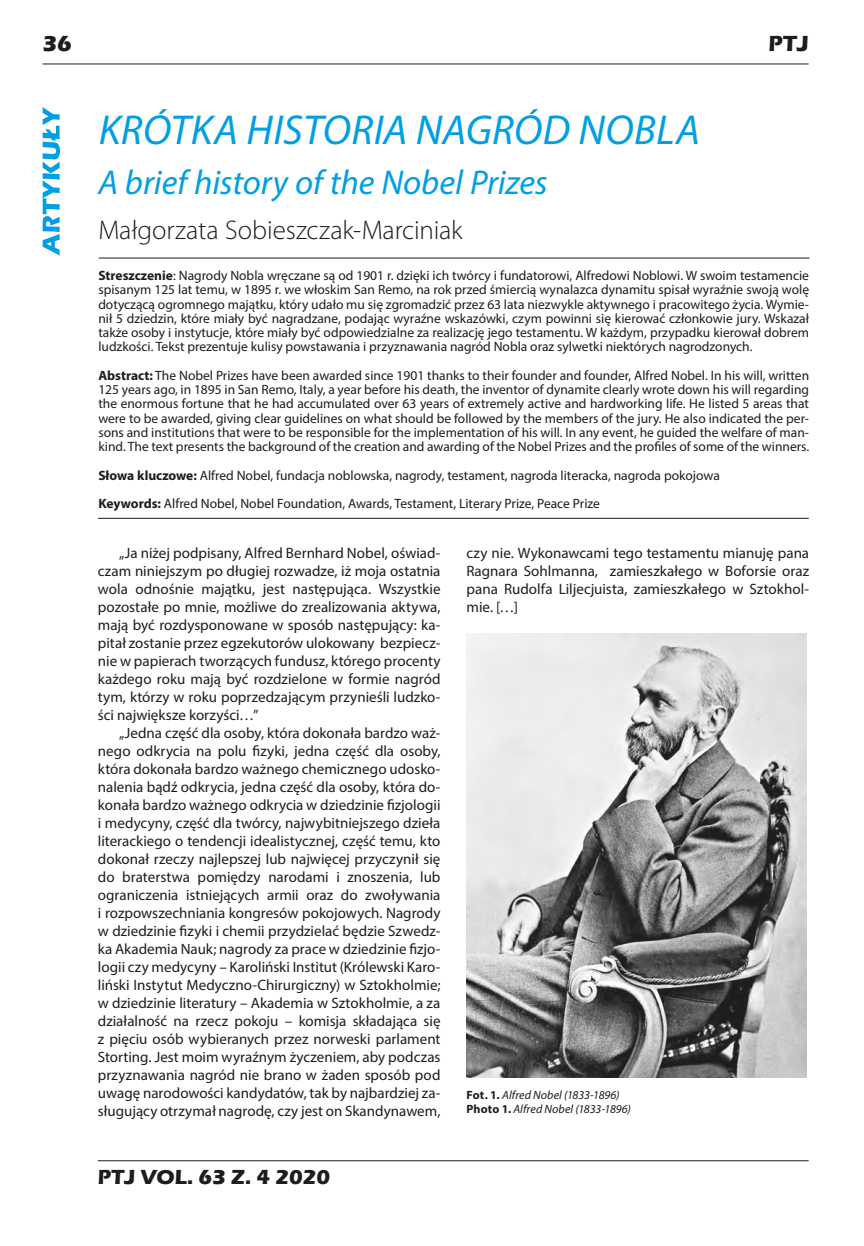
<style>
.page{position:relative;width:864px;height:1246px;background:#fff}
.page>*{position:absolute;margin:0;border:0;box-sizing:border-box;transform-origin:0 0}
.Tytuł_PL{font:italic 42px "Myriad Pro";letter-spacing:.01em;color:#009fe3}
.Tytul_ENG{font:italic 34.5px "Myriad Pro";letter-spacing:-.005em;color:#009fe3}
.Autor{font:300 27px "Myriad Pro";letter-spacing:-.005em;color:#1d1d1b}
.t1{font:700 22.5px "Eras ITC";color:#1d1d1b}
.t2{font:700 21px "Eras ITC";color:#1d1d1b}
.Tekst_glowny{font:15px/18px "Myriad Pro";color:#1d1d1b;text-align:justify}
.Streszczenie{font:13.5px/14.2px "Myriad Pro";color:#1d1d1b;text-align:justify}
.Figure{font:italic 12px "Myriad Pro";letter-spacing:.005em;color:#1d1d1b}
.s1{font-weight:700}
.s2{font-weight:700;font-style:normal}
</style>
<div class="page">
<hr style="left:43px;top:64px;width:765px;height:1px;background:#1d1d1b">
<hr style="left:98px;top:1160px;width:710px;height:1px;background:#1d1d1b">
<svg style="left:43px;top:107px;width:17px;height:149px"></svg>
<hr style="left:99px;top:258px;width:710px;height:1px;background:#1d1d1b">
<hr style="left:98px;top:518px;width:710px;height:1px;background:#1d1d1b">
<img style="left:466px;top:634px;width:340px;height:444px">
<h3 class="t1" style="left:43px;top:31px;width:31px">36</h3>
<h3 class="t1" style="left:768px;top:31px;width:42px">PTJ</h3>
<p class="Tytuł_PL" style="left:99px;top:104px;width:602px">KRÓTKA HISTORIA NAGRÓD NOBLA</p>
<p class="Tytul_ENG" style="left:98px;top:161px;width:450px">A brief history of the Nobel Prizes</p>
<p class="Autor" style="left:98px;top:214px;width:365px">Małgorzata Sobieszczak-Marciniak</p>
<p class="Streszczenie" style="left:98px;top:268px;width:712px"><span class="s1">Streszczenie</span>: Nagrody Nobla wręczane są od 1901 r. dzięki ich twórcy i fundatorowi, Alfredowi Noblowi. W swoim testamencie spisanym 125 lat temu, w 1895 r. we włoskim San Remo, na rok przed śmiercią wynalazca dynamitu spisał wyraźnie swoją wolę dotyczącą ogromnego majątku, który udało mu się zgromadzić przez 63 lata niezwykle aktywnego i pracowitego życia. Wymie&shy;nił 5 dziedzin, które miały być nagradzane, podając wyraźne wskazówki, czym powinni się kierować członkowie jury. Wskazał także osoby i instytucje, które miały być odpowiedzialne za realizację jego testamentu. W każdym, przypadku kierował dobrem ludzkości. Tekst prezentuje kulisy powstawania i przyznawania nagród Nobla oraz sylwetki niektórych nagrodzonych.</p>
<p class="Streszczenie" style="left:98px;top:368px;width:712px"><span class="s1">Abstract:</span> The Nobel Prizes have been awarded since 1901 thanks to their founder and founder, Alfred Nobel. In his will, written 125 years ago, in 1895 in San Remo, Italy, a year before his death, the inventor of dynamite clearly wrote down his will regarding the enormous fortune that he had accumulated over 63 years of extremely active and hardworking life. He listed 5 areas that were to be awarded, giving clear guidelines on what should be followed by the members of the jury. He also indicated the per&shy;sons and institutions that were to be responsible for the implementation of his will. In any event, he guided the welfare of man&shy;kind. The text presents the background of the creation and awarding of the Nobel Prizes and the profiles of some of the winners.</p>
<p class="Streszczenie" style="left:98px;top:468px;width:622px"><span class="s1">Słowa kluczowe:</span> Alfred Nobel, fundacja noblowska, nagrody, testament, nagroda literacka, nagroda pokojowa</p>
<p class="Streszczenie" style="left:98px;top:496px;width:503px"><span class="s1">Keywords:</span> Alfred Nobel, Nobel Foundation, Awards, Testament, Literary Prize, Peace Prize</p>
<p class="Tekst_glowny" style="left:98px;top:544px;width:344px;text-indent:21px">„Ja niżej podpisany, Alfred Bernhard Nobel, oświad&shy;czam niniejszym po długiej rozwadze, iż moja ostatnia wola odnośnie majątku, jest następująca. Wszystkie pozostałe po mnie, możliwe do zrealizowania aktywa, mają być rozdysponowane w sposób następujący: ka&shy;pitał zostanie przez egzekutorów ulokowany bezpiecz&shy;nie w papierach tworzących fundusz, którego procenty każdego roku mają być rozdzielone w formie nagród tym, którzy w roku poprzedzającym przynieśli ludzko&shy;ści największe korzyści…”</p>
<p class="Tekst_glowny" style="left:98px;top:724px;width:344px;text-indent:21px">„Jedna część dla osoby, która dokonała bardzo waż&shy;nego odkrycia na polu fizyki, jedna część dla osoby, która dokonała bardzo ważnego chemicznego udosko&shy;nalenia bądź odkrycia, jedna część dla osoby, która do&shy;konała bardzo ważnego odkrycia w dziedzinie fizjologii i medycyny, część dla twórcy, najwybitniejszego dzieła literackiego o tendencji idealistycznej, część temu, kto dokonał rzeczy najlepszej lub najwięcej przyczynił się do braterstwa pomiędzy narodami i znoszenia, lub ograniczenia istniejących armii oraz do zwoływania i rozpowszechniania kongresów pokojowych. Nagrody w dziedzinie fizyki i chemii przydzielać będzie Szwedz&shy;ka Akademia Nauk; nagrody za prace w dziedzinie fizjo&shy;logii czy medycyny – Karoliński Institut (Królewski Karo&shy;liński Instytut Medyczno-Chirurgiczny) w Sztokholmie; w dziedzinie literatury – Akademia w Sztokholmie, a za działalność na rzecz pokoju – komisja składająca się z pięciu osób wybieranych przez norweski parlament Storting. Jest moim wyraźnym życzeniem, aby podczas przyznawania nagród nie brano w żaden sposób pod uwagę narodowości kandydatów, tak by najbardziej za&shy;sługujący otrzymał nagrodę, czy jest on Skandynawem,</p>
<p class="Tekst_glowny" style="left:466px;top:544px;width:344px">czy nie. Wykonawcami tego testamentu mianuję pana Ragnara Sohlmanna, zamieszkałego w Boforsie oraz pana Rudolfa Liljecjuista, zamieszkałego w Sztokhol&shy;mie. […]</p>
<p class="Figure" style="left:466px;top:1088px;width:155px"><span class="s2">Fot. 1.</span> Alfred Nobel (1833-1896)</p>
<p class="Figure" style="left:466px;top:1101px;width:166px"><span class="s2">Photo 1.</span> Alfred Nobel (1833-1896)</p>
<h3 class="t2" style="left:98px;top:1165px;width:234px">PTJ VOL. 63 Z. 4 2020</h3>
</div>
